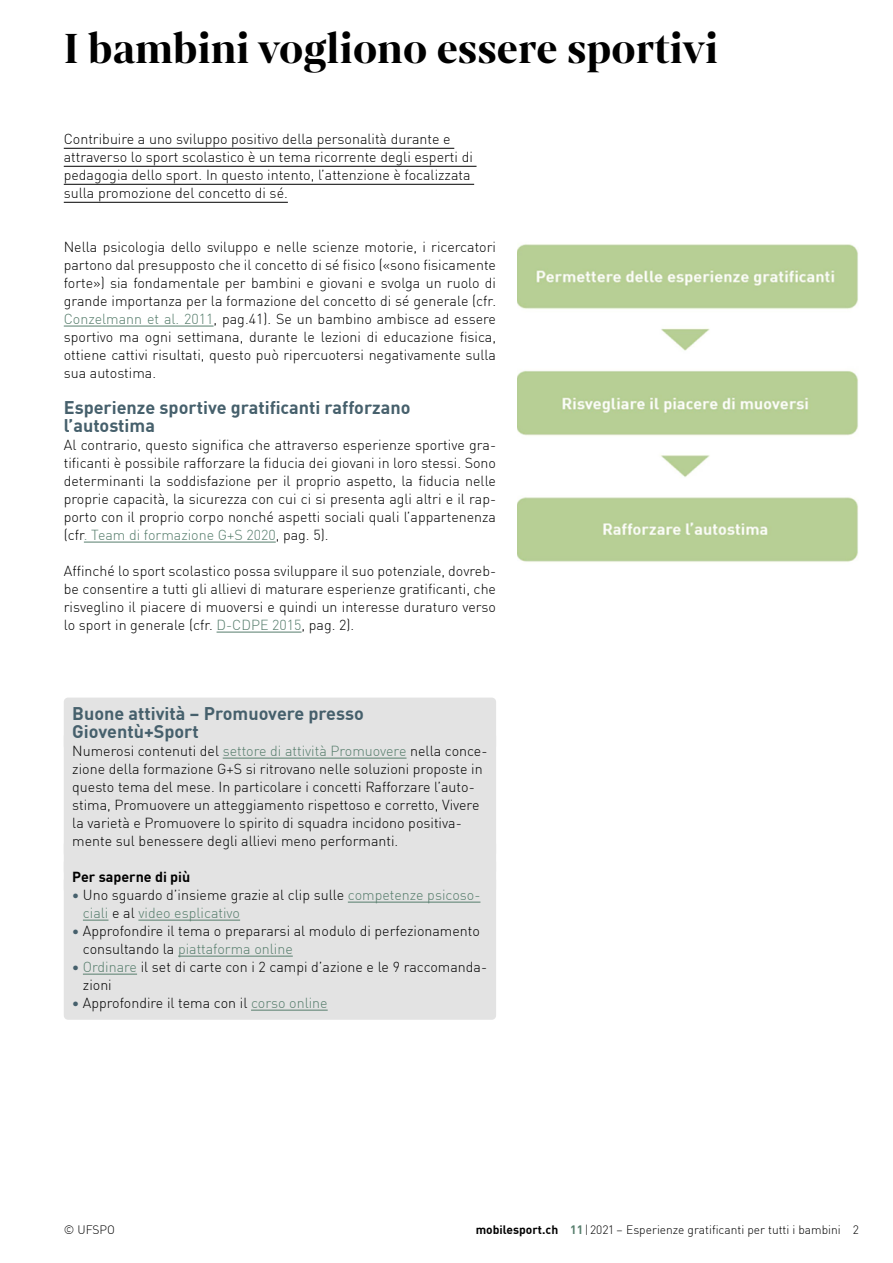
<style>
.page{position:relative;width:893px;height:1263px;background:#fff}
.page>*{position:absolute;margin:0;border:0;box-sizing:border-box;transform-origin:0 0}
.h_Titel{font:700 45px "Mixta Pro";color:#000}
.h_Untertitel{font:700 18px/18px "DINOT";color:#46606c}
.h_Untertitel_Tipp{font:700 18px/18px "DINOT";color:#46606c}
.p_Fliesstext{font:300 14.25px/18px "DINOT";color:#000;text-align:justify}
.p_Fliesstext_Tipp{font:300 14.25px/18px "DINOT";color:#000}
.li_Tipp{font:300 14.25px/18px "DINOT";color:#000}
.h_h5{font:300 14.25px/18px "DINOT";color:#000}
.p_Fliesstext_Tipp-2{font:700 14.25px "DINOT";color:#000}
.t1{font:300 12px "DINOT";color:#000}
.s1{color:#567d6c}
.s2{font-weight:700;color:#46606c}
.s3{font-weight:700}
.s4{font-weight:700;color:#567d6c}
</style>
<div class="page">
<hr style="left:64px;top:148px;width:390px;height:1px;background:#000">
<hr style="left:64px;top:166px;width:412px;height:1px;background:#000">
<hr style="left:64px;top:184px;width:410px;height:1px;background:#000">
<hr style="left:64px;top:202px;width:224px;height:1px;background:#000">
<hr style="left:64px;top:326px;width:150px;height:1px;background:#567d6c">
<hr style="left:84px;top:542px;width:192px;height:1px;background:#567d6c">
<hr style="left:217px;top:632px;width:85px;height:1px;background:#567d6c">
<div style="left:64px;top:698px;width:432px;height:53px;background:#e3e3e3;border-radius:4px"></div>
<div style="left:64px;top:732px;width:432px;height:126px;background:#e3e3e3;border-radius:4px"></div>
<hr style="left:223px;top:758px;width:183px;height:1px;background:#567d6c">
<div style="left:64px;top:840px;width:432px;height:36px;background:#e3e3e3;border-radius:4px"></div>
<div style="left:64px;top:858px;width:432px;height:36px;background:#e3e3e3;border-radius:4px"></div>
<div style="left:64px;top:876px;width:432px;height:144px;background:#e3e3e3;border-radius:4px"></div>
<hr style="left:348px;top:902px;width:132px;height:1px;background:#567d6c">
<svg style="left:83px;top:920px;width:25px;height:1px"></svg>
<hr style="left:138px;top:920px;width:102px;height:1px;background:#567d6c">
<hr style="left:178px;top:956px;width:115px;height:1px;background:#567d6c">
<hr style="left:83px;top:974px;width:54px;height:1px;background:#567d6c">
<hr style="left:251px;top:1010px;width:77px;height:1px;background:#567d6c">
<img style="left:517px;top:244px;width:341px;height:318px">
<p class="h_Titel" style="left:64px;top:22px;width:656px">I bambini vogliono essere sportivi</p>
<p class="h_h5" style="left:64px;top:128px;width:411px">Contribuire a uno sviluppo positivo della personalità durante e attraverso lo sport scolastico è un tema ricorrente degli esperti di pedagogia dello sport. In questo intento, l’attenzione è focalizzata sulla promozione del concetto di sé.</p>
<p class="p_Fliesstext" style="left:64px;top:236px;width:434px">Nella psicologia dello sviluppo e nelle scienze motorie, i ricercatori partono dal presupposto che il concetto di sé fisico («sono fisicamente forte») sia fondamentale per bambini e giovani e svolga un ruolo di grande importanza per la formazione del concetto di sé generale (cfr.<br><span class="s1">Conzelmann et al. 2011</span>, pag.41). Se un bambino ambisce ad essere sportivo ma ogni settimana, durante le lezioni di educazione fisica, ottiene cattivi risultati, questo può ripercuotersi negativamente sulla sua autostima.</p>
<h2 class="h_Untertitel" style="left:64px;top:397px;width:348px">Esperienze sportive gratificanti rafforzano l’autostima</h2>
<p class="p_Fliesstext" style="left:64px;top:434px;width:434px">Al contrario, questo significa che attraverso esperienze sportive gra&shy;tificanti è possibile rafforzare la fiducia dei giovani in loro stessi. Sono determinanti la soddisfazione per il proprio aspetto, la fiducia nelle proprie capacità, la sicurezza con cui ci si presenta agli altri e il rap&shy;porto con il proprio corpo nonché aspetti sociali quali l’appartenenza (cfr<span class="s1">. Team di formazione G+S 2020</span>, pag. 5).</p>
<p class="p_Fliesstext" style="left:64px;top:560px;width:434px">Affinché lo sport scolastico possa sviluppare il suo potenziale, dovreb&shy;be consentire a tutti gli allievi di maturare esperienze gratificanti, che risveglino il piacere di muoversi e quindi un interesse duraturo verso lo sport in generale (cfr. <span class="s1">D-CDPE 2015</span>, pag. 2).</p>
<h2 class="h_Untertitel_Tipp" style="left:72px;top:703px;width:293px">Buone attività – Promuovere presso<br>Gioventù+Sport</h2>
<p class="p_Fliesstext_Tipp" style="left:72px;top:740px;width:417px">Numerosi contenuti del <span class="s1">settore di attività Promuovere</span> nella conce&shy;zione della formazione G+S si ritrovano nelle soluzioni proposte in questo tema del mese. In particolare i concetti Rafforzare l’auto&shy;stima, Promuovere un atteggiamento rispettoso e corretto, Vivere la varietà e Promuovere lo spirito di squadra incidono positiva&shy;mente sul benessere degli allievi meno performanti.</p>
<p class="p_Fliesstext_Tipp-2" style="left:72px;top:865px;width:120px">Per saperne di più</p>
<p class="li_Tipp" style="left:83px;top:884px;width:399px;text-indent:-11px"><span class="s2">•</span> Uno sguardo d’insieme grazie al clip sulle <span class="s1">competenze psicoso&shy;ciali</span> e al <span class="s1">video esplicativo</span></p>
<p class="li_Tipp" style="left:83px;top:920px;width:399px;text-indent:-11px"><span class="s2">•</span> Approfondire il tema o prepararsi al modulo di perfezionamento consultando la <span class="s1">piattaforma online</span></p>
<p class="li_Tipp" style="left:83px;top:956px;width:406px;text-indent:-11px"><span class="s2">•</span> <span class="s1">Ordinare</span> il set di carte con i 2 campi d’azione e le 9 raccomanda&shy;zioni</p>
<p class="li_Tipp" style="left:72px;top:992px;width:257px"><span class="s2">•</span> Approfondire il tema con il <span class="s1">corso online</span></p>
<p class="t1" style="left:64px;top:1220px;width:53px">© UFSPO</p>
<p class="t1" style="left:476px;top:1220px;width:385px"><span class="s3">mobilesport.ch</span> <span class="s4">11</span>|2021 – Esperienze gratificanti per tutti i bambini 2</p>
</div>
